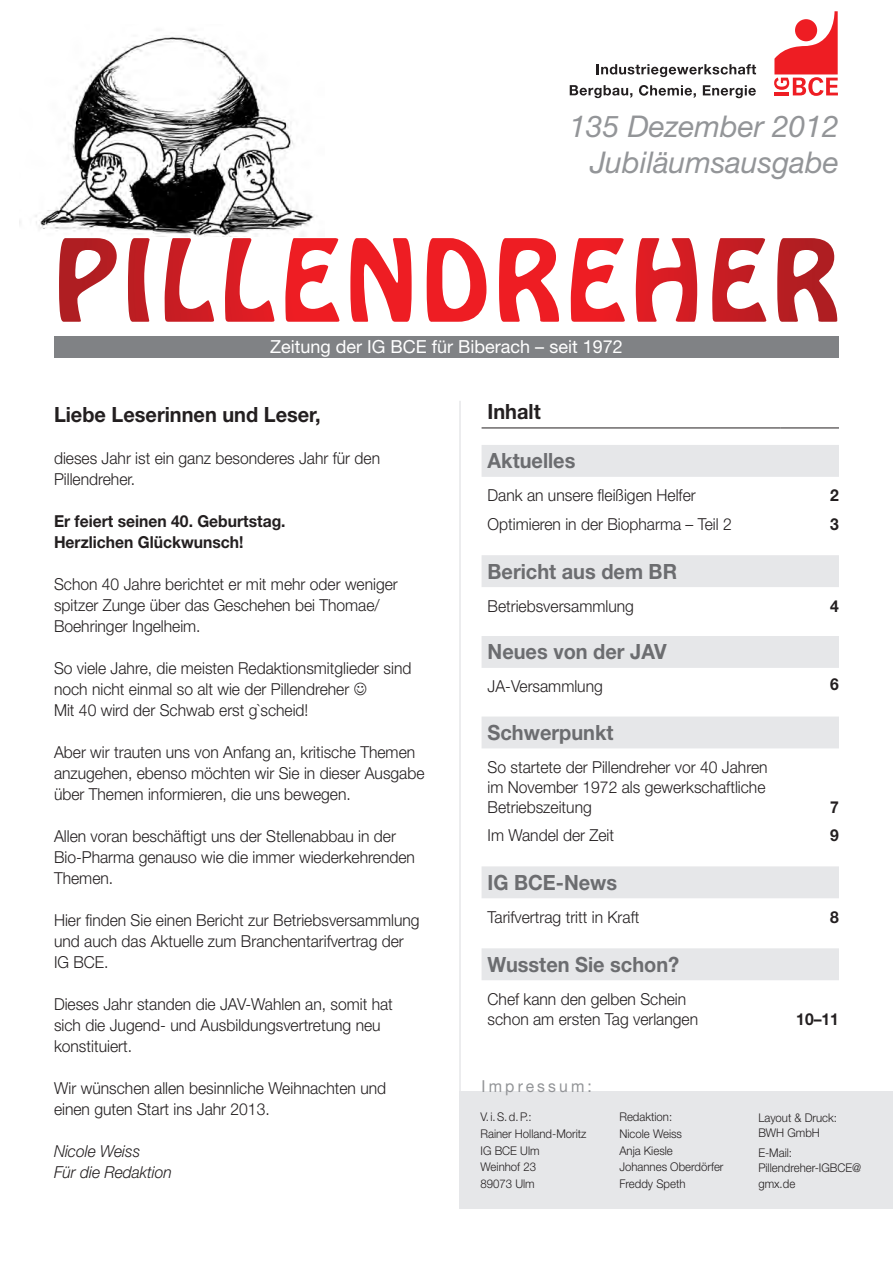
<style>
.page{position:relative;width:893px;height:1263px;background:#fff}
.page>*{position:absolute;margin:0;border:0;box-sizing:border-box;transform-origin:0 0}
.t1{font:italic 30px/36px "Helvetica Neue LT Std";color:#939598;text-align:right}
.t2{font:700 21px "Helvetica Neue LT Std";color:#6c6d70;scale:.95 1}
.t3{font:700 21px "Helvetica Neue LT Std";color:#231f20;scale:.95 1}
.t4{font:18px "Helvetica Neue LT Std";color:#fff}
.t5{font:300 16.5px/21px "Helvetica Neue LT Std";color:#231f20;scale:.95 1}
.t6{font:700 16.5px/28.3px "Helvetica Neue LT Std";color:#231f20;scale:.95 1}
.t7{font:italic 300 16.5px/21px "Helvetica Neue LT Std";color:#231f20;scale:.95 1}
.t8{font:16.5px "Helvetica Neue LT Std";letter-spacing:.2em;color:#939598;scale:.95 1}
.t9{font:300 12px/16.5px "Helvetica Neue LT Std";color:#231f20;scale:.95 1}
</style>
<div class="page">
<svg style="left:482px;top:445px;width:357px;height:535px"></svg>
<hr style="left:482px;top:428px;width:299px;height:1px;background:#231f20">
<hr style="left:781px;top:428px;width:58px;height:1px;background:#231f20">
<img style="left:20px;top:35px;width:294px;height:201px">
<svg style="left:774px;top:11px;width:64px;height:85px"></svg>
<div style="left:795px;top:19px;width:22px;height:22px;background:#ee1d23;border-radius:50%"></div>
<svg style="left:597px;top:64px;width:159px;height:13px"></svg>
<svg style="left:570px;top:85px;width:62px;height:13px"></svg>
<svg style="left:639px;top:85px;width:57px;height:13px"></svg>
<svg style="left:703px;top:85px;width:53px;height:13px"></svg>
<svg style="left:128px;top:236px;width:670px;height:86px"></svg>
<div style="left:54px;top:336px;width:785px;height:21px;background:#808285"></div>
<div style="left:459px;top:1091px;width:434px;height:118px;background:#e6e7e9"></div>
<hr style="left:459px;top:401px;width:2px;height:691px;background:#e6e7e9">
<h1 class="t1" style="left:569px;top:108px;width:271px">135 Dezember 2012<br>Jubiläumsausgabe</h1>
<p class="t4" style="left:270px;top:336px;width:354px">Zeitung der IG BCE für Biberach – seit 1972</p>
<p class="t3" style="left:54px;top:401px;width:282px">Liebe Leserinnen und Leser,</p>
<p class="t5" style="left:54px;top:447px;width:345px">dieses Jahr ist ein ganz besonderes Jahr für den<br>Pillendreher.</p>
<p class="t6" style="left:54px;top:510px;width:245px;line-height:21px">Er feiert seinen 40. Geburtstag.<br>Herzlichen Glückwunsch!</p>
<p class="t5" style="left:54px;top:573px;width:363px">Schon 40 Jahre berichtet er mit mehr oder weniger spitzer Zunge über das Geschehen bei Thomae/<br>Boehringer Ingelheim.</p>
<p class="t5" style="left:54px;top:657px;width:378px">So viele Jahre, die meisten Redaktionsmitglieder sind noch nicht einmal so alt wie der Pillendreher<br>Mit 40 wird der Schwab erst g`scheid!</p>
<p class="t5" style="left:54px;top:741px;width:392px">Aber wir trauten uns von Anfang an, kritische Themen anzugehen, ebenso möchten wir Sie in dieser Ausgabe über Themen informieren, die uns bewegen.</p>
<p class="t5" style="left:54px;top:825px;width:381px">Allen voran beschäftigt uns der Stellenabbau in der<br>Bio-Pharma genauso wie die immer wiederkehrenden<br>Themen.</p>
<p class="t5" style="left:54px;top:909px;width:386px">Hier finden Sie einen Bericht zur Betriebsversammlung und auch das Aktuelle zum Branchentarifvertrag der<br>IG BCE.</p>
<p class="t5" style="left:54px;top:993px;width:358px">Dieses Jahr standen die JAV-Wahlen an, somit hat sich die Jugend- und Ausbildungsvertretung neu konstituiert.</p>
<p class="t5" style="left:54px;top:1077px;width:351px">Wir wünschen allen besinnliche Weihnachten und einen guten Start ins Jahr 2013.</p>
<p class="t7" style="left:54px;top:1140px;width:126px">Nicole Weiss<br>Für die Redaktion</p>
<p class="t3" style="left:488px;top:399px;width:57px">Inhalt</p>
<p class="t2" style="left:488px;top:448px;width:94px">Aktuelles</p>
<p class="t5" style="left:488px;top:481px;width:259px;line-height:28.3px">Dank an unsere fleißigen Helfer<br>Optimieren in der Biopharma – Teil 2</p>
<p class="t6" style="left:830px;top:481px;width:11px">2<br>3</p>
<p class="t2" style="left:488px;top:558px;width:201px">Bericht aus dem BR</p>
<p class="t5" style="left:488px;top:595px;width:156px">Betriebsversammlung</p>
<p class="t6" style="left:830px;top:591px;width:11px">4</p>
<p class="t2" style="left:488px;top:639px;width:190px">Neues von der JAV</p>
<p class="t5" style="left:488px;top:676px;width:123px">JA-Versammlung</p>
<p class="t6" style="left:830px;top:669px;width:11px">6</p>
<p class="t2" style="left:488px;top:719px;width:134px">Schwerpunkt</p>
<p class="t5" style="left:488px;top:757px;width:296px;line-height:19.8px">So startete der Pillendreher vor 40 Jahren im November 1972 als gewerkschaftliche<br>Betriebszeitung</p>
<p class="t5" style="left:488px;top:824px;width:135px">Im Wandel der Zeit</p>
<p class="t6" style="left:830px;top:792px;width:11px">7<br>9</p>
<p class="t2" style="left:488px;top:869px;width:138px">IG BCE-News</p>
<p class="t5" style="left:488px;top:906px;width:161px">Tarifvertrag tritt in Kraft</p>
<p class="t6" style="left:830px;top:902px;width:11px">8</p>
<p class="t2" style="left:488px;top:951px;width:203px">Wussten Sie schon?</p>
<p class="t5" style="left:488px;top:989px;width:223px;line-height:19.8px">Chef kann den gelben Schein schon am ersten Tag verlangen</p>
<p class="t6" style="left:796px;top:1004px;width:46px">10–11</p>
<p class="t8" style="left:481px;top:1076px;width:118px">Impressum:</p>
<p class="t9" style="left:480px;top:1109px;width:113px">V.i.S.d.P.:<br>Rainer Holland-Moritz<br>IG BCE Ulm<br>Weinhof 23<br>89073 Ulm</p>
<p class="t9" style="left:619px;top:1109px;width:111px">Redaktion:<br>Nicole Weiss<br>Anja Kiesle<br>Johannes Oberdörfer<br>Freddy Speth</p>
<p class="t9" style="left:758px;top:1109px;width:84px;line-height:15.5px">Layout &amp; Druck:<br>BWH GmbH</p>
<p class="t9" style="left:758px;top:1144px;width:110px;line-height:15.5px">E-Mail:<br>Pillendreher-IGBCE@ gmx.de</p>
</div>
